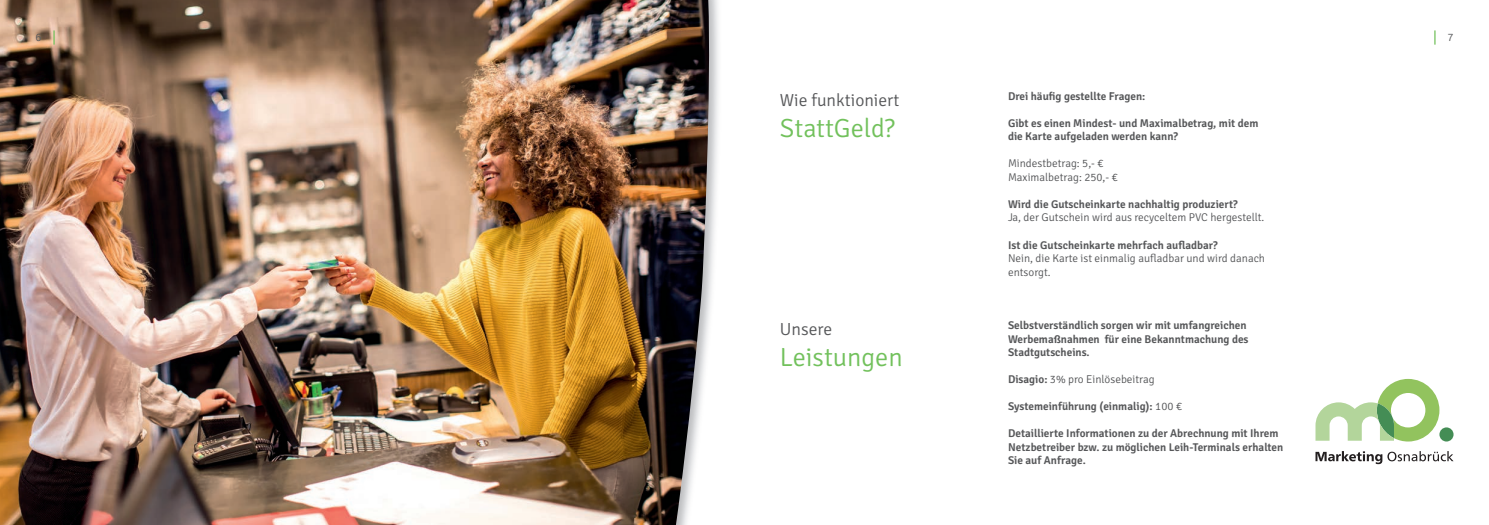
<style>
.page{position:relative;width:1489px;height:525px;background:#fff}
.page>*{position:absolute;margin:0;border:0;box-sizing:border-box;transform-origin:0 0}
.t1{font:300 26.25px "Signika";color:#72c15c}
.t2{font:300 17.5px "Signika";color:#57585a}
.t3{font:600 11.25px/13.5px "Signika";color:#57585a}
.t4{font:300 11.25px/13.5px "Signika";color:#57585a}
.s1{font-weight:600}
.s2{font-weight:300}
</style>
<div class="page">
<svg style="left:1434px;top:30px;width:1px;height:15px"></svg>
<img style="left:0;top:0;width:710px;height:524px">
<svg style="left:1315px;top:378px;width:124px;height:63px"></svg>
<div style="left:1439px;top:427px;width:14px;height:14px;background:#448d55;border-radius:50%"></div>
<svg style="left:1315px;top:451px;width:138px;height:13px"></svg>
<svg style="left:53px;top:30px;width:2px;height:15px"></svg>
<p class="t4" style="left:35px;top:30px;width:8px">6</p>
<h2 class="t2" style="left:780px;top:87px;width:121px">Wie funktioniert</h2>
<h1 class="t1" style="left:780px;top:109px;width:116px">StattGeld?</h1>
<h2 class="t2" style="left:780px;top:316px;width:54px">Unsere</h2>
<h1 class="t1" style="left:780px;top:338px;width:124px">Leistungen</h1>
<p class="t3" style="left:1007px;top:88px;width:139px">Drei häufig gestellte Fragen:</p>
<p class="t3" style="left:1007px;top:115px;width:252px">Gibt es einen Mindest- und Maximalbetrag, mit dem die Karte aufgeladen werden kann?</p>
<p class="t4" style="left:1007px;top:156px;width:111px">Mindestbetrag: 5,- €<br>Maximalbetrag: 250,- €</p>
<p class="t3" style="left:1007px;top:196px;width:231px">Wird die Gutscheinkarte nachhaltig produziert?</p>
<p class="t4" style="left:1007px;top:210px;width:258px">Ja, der Gutschein wird aus recyceltem PVC hergestellt.</p>
<p class="t3" style="left:1007px;top:237px;width:211px">Ist die Gutscheinkarte mehrfach aufladbar?</p>
<p class="t4" style="left:1007px;top:250px;width:258px">Nein, die Karte ist einmalig aufladbar und wird danach entsorgt.</p>
<p class="t3" style="left:1007px;top:317px;width:242px">Selbstverständlich sorgen wir mit umfangreichen<br>Werbemaßnahmen für eine Bekanntmachung des<br>Stadtgutscheins.</p>
<p class="t4" style="left:1007px;top:371px;width:148px"><span class="s1">Disagio:</span> 3% pro Einlösebeitrag</p>
<p class="t3" style="left:1007px;top:398px;width:175px">Systemeinführung (einmalig): <span class="s2">100 €</span></p>
<p class="t3" style="left:1007px;top:425px;width:277px">Detaillierte Informationen zu der Abrechnung mit Ihrem<br>Netzbetreiber bzw. zu möglichen Leih-Terminals erhalten<br>Sie auf Anfrage.</p>
<p class="t4" style="left:1447px;top:30px;width:8px">7</p>
</div>
